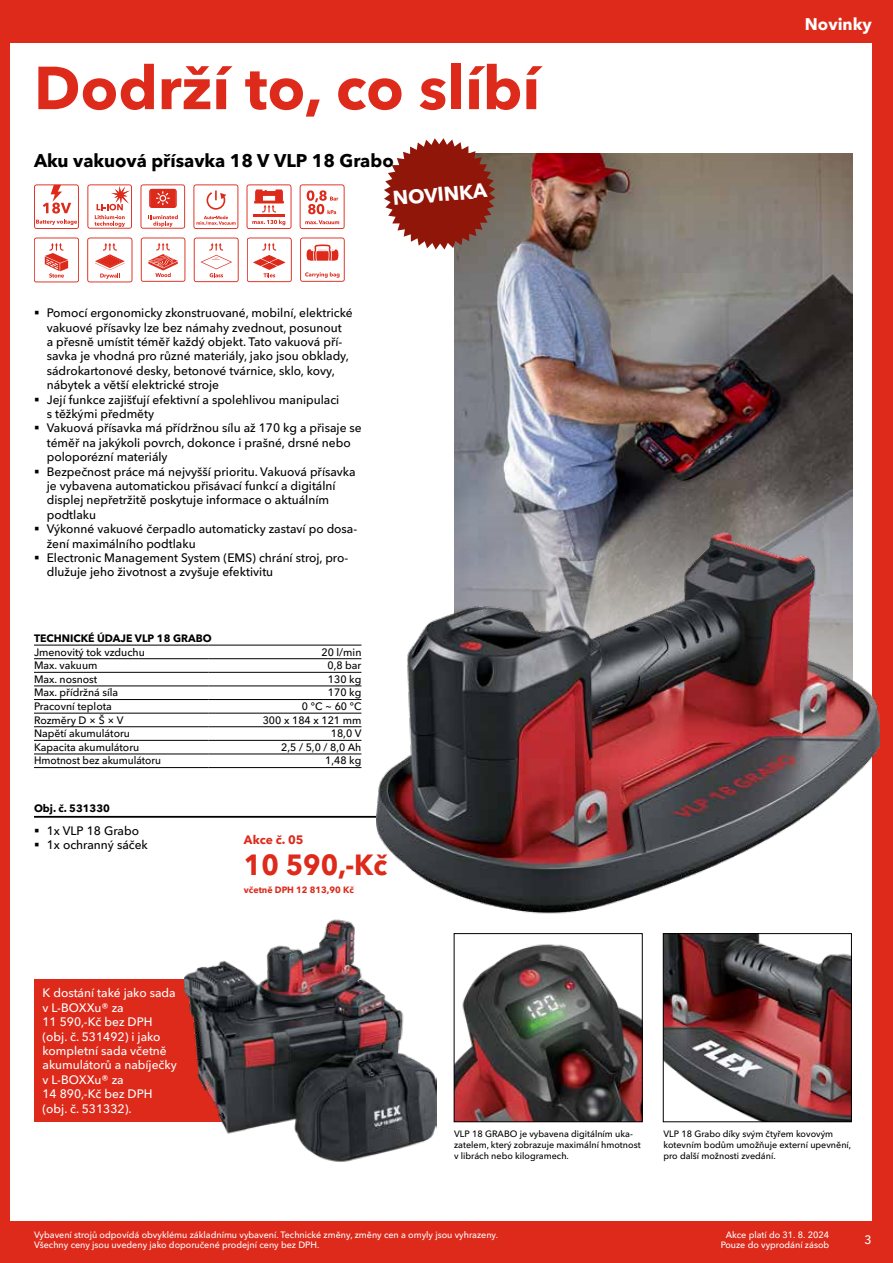
<style>
.page{position:relative;width:893px;height:1263px;background:#dd2a1b}
.page>*{position:absolute;margin:0;border:0;box-sizing:border-box;transform-origin:0 0}
.t1{font:700 60px "Avenir Next W1 G";color:#dd2a1b}
.t2{font:700 28.5px "Avenir Next W1 G";color:#dd2a1b;scale:.95 1}
.t3{font:700 19.5px "Avenir Next W1 G";color:#fff}
.t4{font:700 18px "Avenir Next W1 G";color:#000}
.t5{font:700 16.5px "Avenir Next W1 G";color:#fff}
.t6{font:500 12px/14.4px "Avenir Next W1 G";color:#000}
.t7{font:500 12px/14.4px "Avenir Next W1 G";color:#fff}
.t8{font:700 12px "Avenir Next W1 G";color:#dd2a1b}
.t9{font:500 10.5px "Avenir Next W1 G";color:#000}
.t10{font:700 10.5px "Avenir Next W1 G";color:#000}
.t11{font:500 9px/10.8px "Avenir Next W1 G";color:#000}
.t12{font:500 9px/10.8px "Avenir Next W1 G";color:#fff}
.t13{font:700 9px "Avenir Next W1 G";color:#dd2a1b}
</style>
<div class="page">
<div style="left:11px;top:43px;width:861px;height:1177px;background:#fff"></div>
<img style="left:454px;top:154px;width:398px;height:364px">
<img style="left:456px;top:944px;width:184px;height:176px">
<div style="left:454px;top:933px;width:188px;height:189px;border:1px solid #000"></div>
<img style="left:665px;top:935px;width:185px;height:185px">
<div style="left:663px;top:933px;width:189px;height:189px;border:1px solid #000"></div>
<hr style="left:34px;top:816px;width:429px;height:2px;background:#000">
<hr style="left:34px;top:645px;width:174px;height:1px;background:#000">
<hr style="left:208px;top:645px;width:153px;height:1px;background:#000">
<hr style="left:34px;top:658px;width:174px;height:1px;background:#000">
<hr style="left:208px;top:658px;width:153px;height:1px;background:#000">
<hr style="left:34px;top:672px;width:174px;height:1px;background:#000">
<hr style="left:208px;top:672px;width:153px;height:1px;background:#000">
<hr style="left:34px;top:686px;width:174px;height:1px;background:#000">
<hr style="left:208px;top:686px;width:153px;height:1px;background:#000">
<hr style="left:34px;top:699px;width:174px;height:1px;background:#000">
<hr style="left:208px;top:699px;width:153px;height:1px;background:#000">
<hr style="left:34px;top:713px;width:174px;height:1px;background:#000">
<hr style="left:208px;top:713px;width:153px;height:1px;background:#000">
<hr style="left:34px;top:726px;width:174px;height:1px;background:#000">
<hr style="left:208px;top:726px;width:153px;height:1px;background:#000">
<hr style="left:34px;top:740px;width:174px;height:1px;background:#000">
<hr style="left:208px;top:740px;width:153px;height:1px;background:#000">
<hr style="left:34px;top:754px;width:174px;height:1px;background:#000">
<hr style="left:208px;top:754px;width:153px;height:1px;background:#000">
<hr style="left:34px;top:767px;width:174px;height:1px;background:#000">
<hr style="left:208px;top:767px;width:153px;height:1px;background:#000">
<img style="left:376px;top:518px;width:503px;height:396px">
<div style="left:34px;top:979px;width:210px;height:143px;background:#dd2a1b"></div>
<svg style="left:34px;top:237px;width:45px;height:45px"></svg>
<svg style="left:87px;top:237px;width:45px;height:45px"></svg>
<svg style="left:141px;top:237px;width:44px;height:45px"></svg>
<svg style="left:194px;top:237px;width:44px;height:45px"></svg>
<svg style="left:247px;top:237px;width:45px;height:45px"></svg>
<svg style="left:300px;top:237px;width:45px;height:45px"></svg>
<svg style="left:34px;top:184px;width:45px;height:45px"></svg>
<svg style="left:87px;top:184px;width:45px;height:45px"></svg>
<svg style="left:141px;top:184px;width:44px;height:45px"></svg>
<svg style="left:194px;top:184px;width:44px;height:45px"></svg>
<svg style="left:300px;top:184px;width:44px;height:45px"></svg>
<svg style="left:247px;top:184px;width:44px;height:45px"></svg>
<img style="left:185px;top:919px;width:252px;height:243px">
<svg style="left:384px;top:138px;width:111px;height:112px"></svg>
<h1 class="t1" style="left:34px;top:40px;width:508px">Dodrží to, co slíbí</h1>
<h3 class="t4" style="left:34px;top:147px;width:361px">Aku vakuová přísavka 18 V VLP 18 Grabo</h3>
<h3 class="t3" style="left:391px;top:183px;width:96px;rotate:-5deg">NOVINKA</h3>
<p class="t6" style="left:47px;top:305px;width:316px">Pomocí ergonomicky zkonstruované, mobilní, elektrické vakuové přísavky lze bez námahy zvednout, posunout<br>a přesně umístit téměř každý objekt. Tato vakuová pří&shy;savka je vhodná pro různé materiály, jako jsou obklady, sádrokartonové desky, betonové tvárnice, sklo, kovy, nábytek a větší elektrické stroje<br>Její funkce zajišťují efektivní a spolehlivou manipulaci<br>s těžkými předměty<br>Vakuová přísavka má přídržnou sílu až 170 kg a přisaje se téměř na jakýkoli povrch, dokonce i prašné, drsné nebo poloporézní materiály<br>Bezpečnost práce má nejvyšší prioritu. Vakuová přísavka je vybavena automatickou přisávací funkcí a digitální displej nepřetržitě poskytuje informace o aktuálním podtlaku<br>Výkonné vakuové čerpadlo automaticky zastaví po dosa&shy;žení maximálního podtlaku<br>Electronic Management System (EMS) chrání stroj, pro&shy;dlužuje jeho životnost a zvyšuje efektivitu</p>
<p class="t10" style="left:34px;top:630px;width:179px">TECHNICKÉ ÚDAJE VLP 18 GRABO</p>
<p class="t9" style="left:34px;top:643px;width:112px">Jmenovitý tok vzduchu</p>
<p class="t9" style="left:321px;top:643px;width:41px">20 l/min</p>
<p class="t9" style="left:34px;top:657px;width:65px">Max. vakuum</p>
<p class="t9" style="left:327px;top:657px;width:36px">0,8 bar</p>
<p class="t9" style="left:34px;top:671px;width:65px">Max. nosnost</p>
<p class="t9" style="left:328px;top:671px;width:35px">130 kg</p>
<p class="t9" style="left:34px;top:684px;width:86px">Max. přídržná síla</p>
<p class="t9" style="left:328px;top:684px;width:35px">170 kg</p>
<p class="t9" style="left:34px;top:698px;width:79px">Pracovní teplota</p>
<p class="t9" style="left:302px;top:698px;width:61px">0 °C ~ 60 °C</p>
<p class="t9" style="left:34px;top:712px;width:91px">Rozměry D × Š × V</p>
<p class="t9" style="left:263px;top:712px;width:100px">300 x 184 x 121 mm</p>
<p class="t9" style="left:34px;top:725px;width:97px">Napětí akumulátoru</p>
<p class="t9" style="left:331px;top:725px;width:32px">18,0 V</p>
<p class="t9" style="left:34px;top:739px;width:107px">Kapacita akumulátoru</p>
<p class="t9" style="left:281px;top:739px;width:82px">2,5 / 5,0 / 8,0 Ah</p>
<p class="t9" style="left:34px;top:752px;width:129px">Hmotnost bez akumulátoru</p>
<p class="t9" style="left:325px;top:752px;width:38px">1,48 kg</p>
<p class="t10" style="left:34px;top:800px;width:77px">Obj. č. 531330</p>
<p class="t6" style="left:47px;top:822px;width:103px">1x VLP 18 Grabo<br>1x ochranný sáček</p>
<p class="t7" style="left:43px;top:985px;width:136px">K dostání také jako sada v L-BOXXu® za<br>11 590,-Kč bez DPH (obj. č. 531492) i jako kompletní sada včetně akumulátorů a nabíječky v L-BOXXu® za<br>14 890,-Kč bez DPH (obj. č. 531332).</p>
<p class="t8" style="left:244px;top:830px;width:61px">Akce č. 05</p>
<h2 class="t2" style="left:244px;top:842px;width:152px">10 590,-Kč</h2>
<p class="t13" style="left:244px;top:882px;width:111px">včetně DPH 12 813,90 Kč</p>
<h3 class="t5" style="left:805px;top:11px;width:68px">Novinky</h3>
<p class="t11" style="left:454px;top:1127px;width:188px">VLP 18 GRABO je vybavena digitálním uka&shy;zatelem, který zobrazuje maximální hmotnost v librách nebo kilogramech.</p>
<p class="t11" style="left:663px;top:1127px;width:189px">VLP 18 Grabo díky svým čtyřem kovovým kotevním bodům umožňuje externí upevnění, pro další možnosti zvedání.</p>
<p class="t12" style="left:34px;top:1228px;width:466px">Vybavení strojů odpovídá obvyklému základnímu vybavení. Technické změny, změny cen a omyly jsou vyhrazeny.<br>Všechny ceny jsou uvedeny jako doporučené prodejní ceny bez DPH.</p>
<p class="t12" style="left:721px;top:1228px;width:110px;text-align:center">Akce platí do 31. 8. 2024<br>Pouze do vyprodání zásob</p>
<p class="t7" style="left:865px;top:1231px;width:9px">3</p>
</div>
